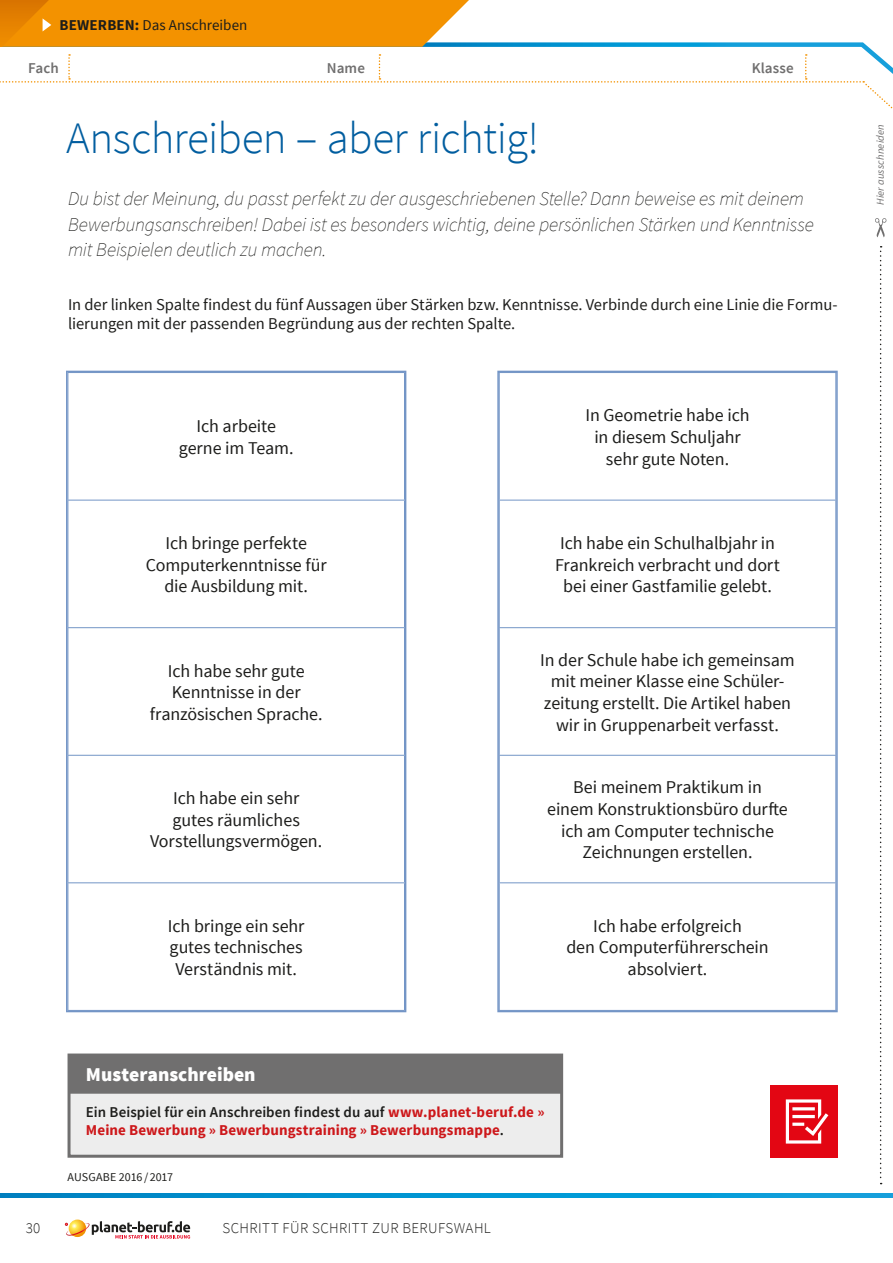
<style>
.page{position:relative;width:893px;height:1263px;background:#fff}
.page>*{position:absolute;margin:0;border:0;box-sizing:border-box;transform-origin:0 0}
.t1{font:300 45px "Source Sans Pro";letter-spacing:-.015em;color:#005d9f}
.t2{font:italic 200 19.5px/25.5px "Source Sans Pro";letter-spacing:-.01em;color:#1d1d1b}
.t3{font:900 19.5px "Source Sans Pro";color:#fff}
.t4{font:18px/21.6px "Source Sans Pro";letter-spacing:-.005em;color:#1d1d1b;text-align:center}
.t5{font:16.5px/19.8px "Source Sans Pro";letter-spacing:-.005em;color:#1d1d1b}
.t6{font:700 15px/18px "Source Sans Pro";letter-spacing:.005em;color:#cd171a}
.t7{font:300 15px "Source Sans Pro";letter-spacing:.02em;color:#1d1d1b}
.t8{font:15px "Source Sans Pro";letter-spacing:.005em;color:#1d1d1b}
.t9{font:600 15px "Source Sans Pro";letter-spacing:.005em;color:#706f6f}
.t10{font:12px "Source Sans Pro";letter-spacing:.005em;color:#1d1d1b}
.t11{font:italic 10.5px "Source Sans Pro";letter-spacing:.015em;color:#706f6f}
.s1{font-weight:700}
.s2{font-weight:600;color:#1d1d1b}
</style>
<div class="page">
<svg style="left:0;top:1193px;width:893px;height:4px;background:#0393d1"></svg>
<svg style="left:875px;top:218px;width:11px;height:19px"></svg>
<svg style="left:880px;top:246px;width:2px;height:938px"></svg>
<svg style="left:66px;top:370px;width:341px;height:643px"></svg>
<svg style="left:497px;top:370px;width:341px;height:643px"></svg>
<div style="left:69px;top:1055px;width:493px;height:101px;background:#ededed"></div>
<div style="left:69px;top:1055px;width:493px;height:39px;background:#706f6f"></div>
<div style="left:68px;top:1053px;width:495px;height:105px;border:3px solid #706f6f"></div>
<div style="left:770px;top:1085px;width:68px;height:73px;background:#e30613"></div>
<svg style="left:786px;top:1099px;width:42px;height:44px"></svg>
<svg style="left:69px;top:1219px;width:17px;height:18px"></svg>
<svg style="left:65px;top:1221px;width:125px;height:17px"></svg>
<svg style="left:0;top:0;width:893px;height:109px"></svg>
<p class="t8" style="left:60px;top:16px;width:189px"><span class="s1">BEWERBEN:</span> Das Anschreiben</p>
<p class="t9" style="left:28px;top:58px;width:32px">Fach</p>
<p class="t9" style="left:327px;top:58px;width:40px">Name</p>
<p class="t9" style="left:752px;top:58px;width:43px">Klasse</p>
<h1 class="t1" style="left:66px;top:111px;width:475px">Anschreiben – aber richtig!</h1>
<p class="t2" style="left:68px;top:186px;width:747px">Du bist der Meinung, du passt perfekt zu der ausgeschriebenen Stelle? Dann beweise es mit deinem<br>Bewerbungsanschreiben! Dabei ist es besonders wichtig, deine persönlichen Stärken und Kenntnisse mit Beispielen deutlich zu machen.</p>
<p class="t5" style="left:68px;top:294px;width:771px">In der linken Spalte findest du fünf Aussagen über Stärken bzw. Kenntnisse. Verbinde durch eine Linie die Formu&shy;lierungen mit der passenden Begründung aus der rechten Spalte.</p>
<p class="t4" style="left:179px;top:416px;width:116px">Ich arbeite gerne im Team.</p>
<p class="t4" style="left:146px;top:533px;width:182px">Ich bringe perfekte<br>Computerkenntnisse für die Ausbildung mit.</p>
<p class="t4" style="left:150px;top:660px;width:174px">Ich habe sehr gute<br>Kenntnisse in der französischen Sprache.</p>
<p class="t4" style="left:150px;top:788px;width:174px">Ich habe ein sehr<br>gutes räumliches<br>Vorstellungsvermögen.</p>
<p class="t4" style="left:168px;top:915px;width:138px">Ich bringe ein sehr gutes technisches<br>Verständnis mit.</p>
<p class="t4" style="left:585px;top:405px;width:166px">In Geometrie habe ich in diesem Schuljahr sehr gute Noten.</p>
<p class="t4" style="left:555px;top:533px;width:226px">Ich habe ein Schulhalbjahr in<br>Frankreich verbracht und dort bei einer Gastfamilie gelebt.</p>
<p class="t4" style="left:540px;top:649px;width:256px">In der Schule habe ich gemeinsam mit meiner Klasse eine Schüler&shy;zeitung erstellt. Die Artikel haben wir in Gruppenarbeit verfasst.</p>
<p class="t4" style="left:547px;top:777px;width:242px">Bei meinem Praktikum in<br>einem Konstruktionsbüro durfte ich am Computer technische<br>Zeichnungen erstellen.</p>
<p class="t4" style="left:566px;top:915px;width:204px">Ich habe erfolgreich<br>den Computerführerschein absolviert.</p>
<p class="t3" style="left:86px;top:1061px;width:171px">Musteranschreiben</p>
<p class="t6" style="left:86px;top:1104px;width:460px"><span class="s2">Ein Beispiel für ein Anschreiben findest du auf</span> www.planet-beruf.de »<br>Meine Bewerbung » Bewerbungstraining » Bewerbungsmappe<span class="s2">.</span></p>
<p class="t10" style="left:68px;top:1170px;width:107px">AUSGABE 2016 / 2017</p>
<p class="t7" style="left:26px;top:1219px;width:16px">30</p>
<p class="t7" style="left:223px;top:1219px;width:270px">SCHRITT FÜR SCHRITT ZUR BERUFSWAHL</p>
<p class="t11" style="left:874px;top:205px;width:82px;rotate:-90deg">Hier ausschneiden</p>
</div>
